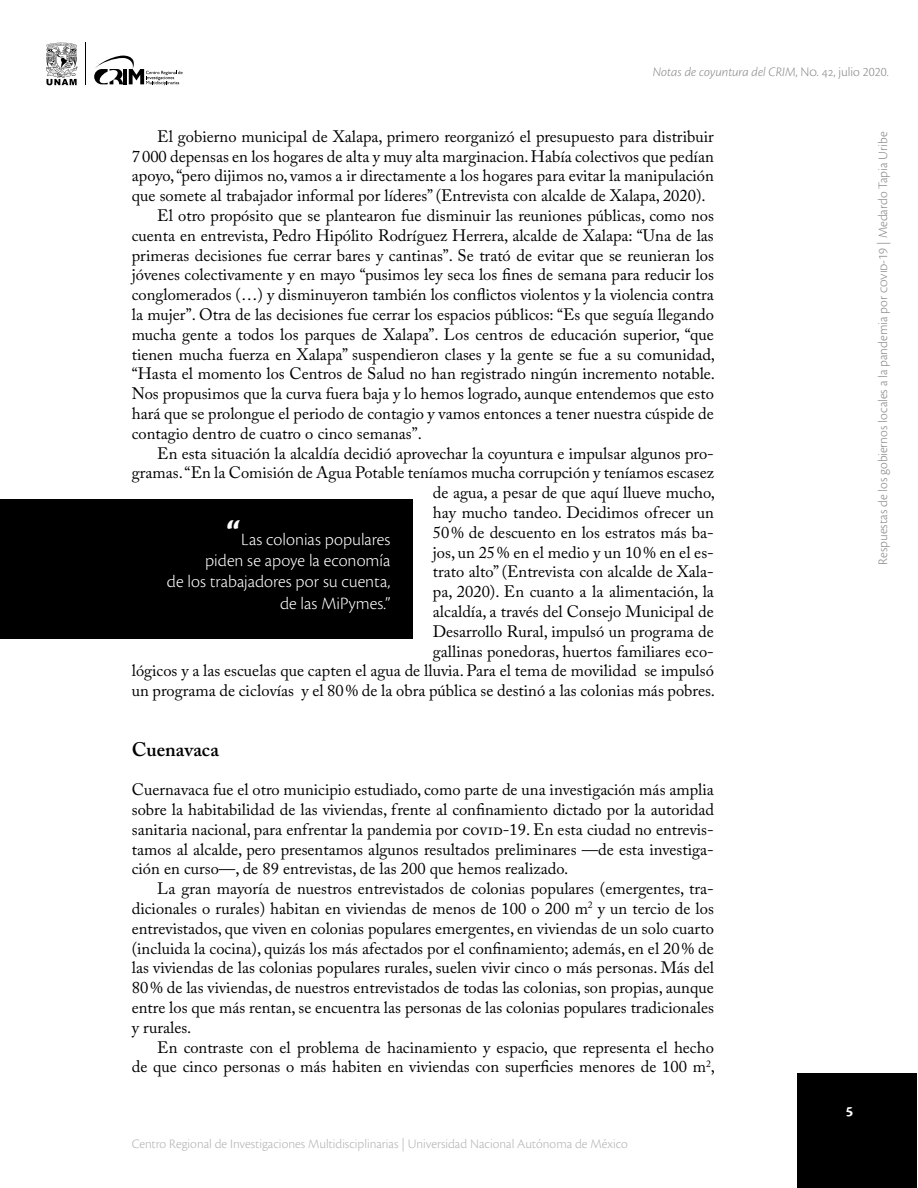
<style>
.page{position:relative;width:918px;height:1188px;background:#fff}
.page>*{position:absolute;margin:0;border:0;box-sizing:border-box;transform-origin:0 0}
.t1{font:600 19.5px "Adobe Caslon Pro";color:#000}
.t2{font:300 18px/21.1px "Cronos Pro";color:#fff;text-align:right}
.t3{font:16.5px/19.8px "Adobe Caslon Pro";color:#000;text-align:justify}
.t4{font:700 15px "Cronos Pro";color:#fff}
.t5{font:300 13.5px "Cronos Pro";letter-spacing:-.005em;color:#b3b2b2}
.t6{font:300 13.5px "Cronos Pro";color:#878787}
.t7{font:italic 300 13.5px "Cronos Pro";letter-spacing:-.005em;color:#878787}
.s1{font-style:normal}
.s2{font-weight:700;font-size:36px}
</style>
<div class="page">
<div style="left:798px;top:1073px;width:119px;height:115px;background:#000"></div>
<svg style="left:46px;top:43px;width:32px;height:42px"></svg>
<svg style="left:94px;top:56px;width:89px;height:29px"></svg>
<hr style="left:85px;top:43px;width:1px;height:42px;background:#000">
<div style="left:0;top:500px;width:412px;height:139px;background:#000"></div>
<p class="t7" style="left:653px;top:65px;width:237px">Notas de coyuntura del CRIM<span class="s1">, No. 42, julio 2020.</span></p>
<p class="t3" style="left:157px;top:126px;width:558px">El gobierno municipal de Xalapa, primero reorganizó el presupuesto para distribuir</p>
<p class="t3" style="left:132px;top:146px;width:584px">7000 depensas en los hogares de alta y muy alta marginacion. Había colectivos que pedían</p>
<p class="t3" style="left:132px;top:166px;width:584px">apoyo, “pero dijimos no, vamos a ir directamente a los hogares para evitar la manipulación</p>
<p class="t3" style="left:132px;top:186px;width:575px">que somete al trabajador informal por líderes” (Entrevista con alcalde de Xalapa, 2020).</p>
<p class="t3" style="left:157px;top:205px;width:558px">El otro propósito que se plantearon fue disminuir las reuniones públicas, como nos</p>
<p class="t3" style="left:132px;top:225px;width:584px">cuenta en entrevista, Pedro Hipólito Rodríguez Herrera, alcalde de Xalapa: “Una de las</p>
<p class="t3" style="left:132px;top:245px;width:584px">primeras decisiones fue cerrar bares y cantinas”. Se trató de evitar que se reunieran los</p>
<p class="t3" style="left:132px;top:265px;width:584px">jóvenes colectivamente y en mayo “pusimos ley seca los fines de semana para reducir los</p>
<p class="t3" style="left:132px;top:285px;width:584px">conglomerados (…) y disminuyeron también los conflictos violentos y la violencia contra</p>
<p class="t3" style="left:132px;top:304px;width:584px">la mujer”. Otra de las decisiones fue cerrar los espacios públicos: “Es que seguía llegando</p>
<p class="t3" style="left:132px;top:324px;width:584px">mucha gente a todos los parques de Xalapa”. Los centros de educación superior, “que</p>
<p class="t3" style="left:132px;top:344px;width:585px">tienen mucha fuerza en Xalapa” suspendieron clases y la gente se fue a su comunidad,</p>
<p class="t3" style="left:132px;top:364px;width:585px">“Hasta el momento los Centros de Salud no han registrado ningún incremento notable.</p>
<p class="t3" style="left:132px;top:384px;width:584px">Nos propusimos que la curva fuera baja y lo hemos logrado, aunque entendemos que esto</p>
<p class="t3" style="left:132px;top:403px;width:584px">hará que se prolongue el periodo de contagio y vamos entonces a tener nuestra cúspide de</p>
<p class="t3" style="left:132px;top:423px;width:292px">contagio dentro de cuatro o cinco semanas”.</p>
<p class="t3" style="left:157px;top:443px;width:558px">En esta situación la alcaldía decidió aprovechar la coyuntura e impulsar algunos pro-</p>
<p class="t3" style="left:132px;top:463px;width:584px">gramas. “En la Comisión de Agua Potable teníamos mucha corrupción y teníamos escasez</p>
<p class="t3" style="left:433px;top:483px;width:284px">de agua, a pesar de que aquí llueve mucho,</p>
<p class="t3" style="left:433px;top:502px;width:282px">hay mucho tandeo. Decidimos ofrecer un</p>
<p class="t3" style="left:433px;top:522px;width:283px">50% de descuento en los estratos más ba-</p>
<p class="t3" style="left:433px;top:542px;width:282px">jos, un 25% en el medio y un 10% en el es-</p>
<p class="t3" style="left:433px;top:562px;width:282px">trato alto” (Entrevista con alcalde de Xala-</p>
<p class="t3" style="left:433px;top:582px;width:283px">pa, 2020). En cuanto a la alimentación, la</p>
<p class="t3" style="left:433px;top:601px;width:283px">alcaldía, a través del Consejo Municipal de</p>
<p class="t3" style="left:433px;top:621px;width:282px">Desarrollo Rural, impulsó un programa de</p>
<p class="t3" style="left:433px;top:641px;width:283px">gallinas ponedoras, huertos familiares eco-</p>
<p class="t3" style="left:132px;top:661px;width:584px">lógicos y a las escuelas que capten el agua de lluvia. Para el tema de movilidad se impulsó</p>
<p class="t3" style="left:132px;top:681px;width:585px">un programa de ciclovías y el 80% de la obra pública se destinó a las colonias más pobres.</p>
<p class="t2" style="left:167px;top:529px;width:225px"><span class="s2">“</span>Las colonias populares<br>piden se apoye la economía<br>de los trabajadores por su cuenta, de las MiPymes.”</p>
<p class="t1" style="left:132px;top:737px;width:89px">Cuenavaca</p>
<p class="t3" style="left:132px;top:780px;width:584px">Cuernavaca fue el otro municipio estudiado, como parte de una investigación más amplia sobre la habitabilidad de las viviendas, frente al confinamiento dictado por la autoridad sanitaria nacional, para enfrentar la pandemia por covid-19. En esta ciudad no entrevis&shy;tamos al alcalde, pero presentamos algunos resultados preliminares —de esta investiga&shy;ción en curso—, de 89 entrevistas, de las 200 que hemos realizado.</p>
<p class="t3" style="left:132px;top:879px;width:584px;text-indent:26px">La gran mayoría de nuestros entrevistados de colonias populares (emergentes, tra&shy;dicionales o rurales) habitan en viviendas de menos de 100 o 200 m<sup>2</sup> y un tercio de los entrevistados, que viven en colonias populares emergentes, en viviendas de un solo cuarto (incluida la cocina), quizás los más afectados por el confinamiento; además, en el 20% de las viviendas de las colonias populares rurales, suelen vivir cinco o más personas. Más del 80% de las viviendas, de nuestros entrevistados de todas las colonias, son propias, aunque entre los que más rentan, se encuentra las personas de las colonias populares tradicionales y rurales.</p>
<p class="t3" style="left:132px;top:1037px;width:585px;text-align:right">En contraste con el problema de hacinamiento y espacio, que representa el hecho<br>de que cinco personas o más habiten en viviendas con superficies menores de 100 m<sup>2</sup>,</p>
<p class="t5" style="left:132px;top:1136px;width:498px">Centro Regional de Investigaciones Multidisciplinarias | Universidad Nacional Autónoma de México</p>
<p class="t6" style="left:875px;top:565px;width:434px;rotate:-90deg">Respuestas de los gobiernos locales a la pandemia por covid-19 | Medardo Tapia Uribe</p>
<p class="t4" style="left:846px;top:1103px;width:9px">5</p>
</div>
